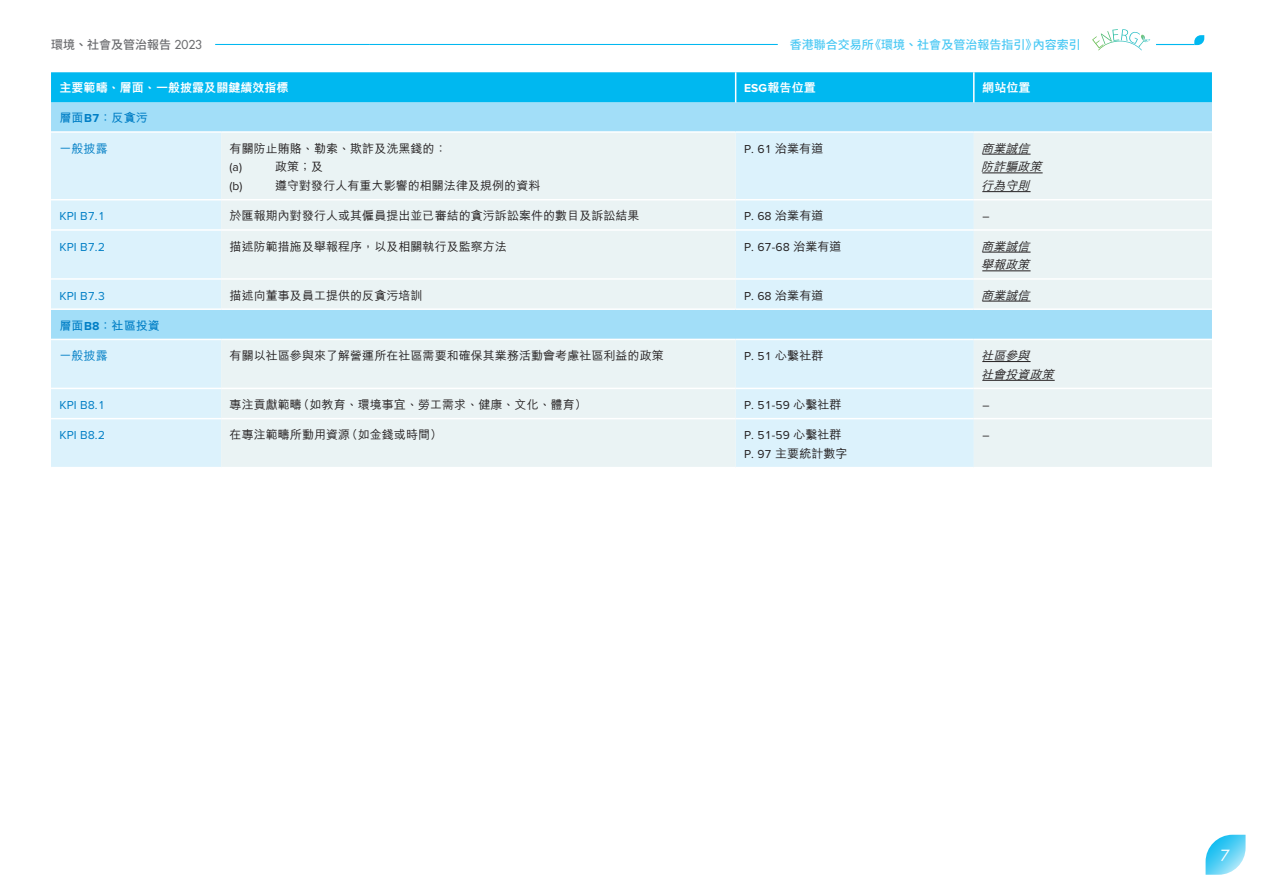
<style>
.page{position:relative;width:1263px;height:893px;background:#fff}
.page>*{position:absolute;margin:0;border:0;box-sizing:border-box;transform-origin:0 0}
.t1{font:15px "Futura Std";color:#fff}
.t2{font:500 12px "M Hei HK";letter-spacing:.005em;color:#231f20}
.t3{font:12px "Proxima Nova";letter-spacing:.005em;color:#231f20}
.t4{font:italic 500 12px/18.8px "M Hei HK";color:#231f20}
.t5{font:12px "Proxima Nova";letter-spacing:.005em;color:#007ec5}
.t6{font:800 12px "M Hei HK";letter-spacing:.005em;color:#fff}
.t7{font:500 12px "Noto Sans CJ Ktc";color:#4cc9f4}
.t8{font:700 12px "M Hei HK";letter-spacing:.005em;color:#007ec5}
.t9{font:500 12px "Noto Sans CJ Ktc";color:#6c6d70}
.t10{font:500 12px "M Hei HK";letter-spacing:.005em;color:#007ec5}
.s1{font-family:"Futura Std"}
.s2{font-family:"Proxima Nova";font-weight:700}
.s3{font-family:"Proxima Nova"}
.s4{font-family:"M Hei HK";font-weight:500}
.s5{font-family:"Proxima Nova";font-weight:400}
</style>
<div class="page">
<hr style="left:1156px;top:44px;width:38px;height:1px;background:#00b8f0">
<svg style="left:1194px;top:35px;width:10px;height:10px"></svg>
<svg style="left:1092px;top:29px;width:58px;height:21px"></svg>
<hr style="left:215px;top:44px;width:154px;height:1px;background:#00b8f0">
<hr style="left:369px;top:44px;width:409px;height:1px;background:#00b8f0">
<svg style="left:1205px;top:835px;width:40px;height:40px"></svg>
<div style="left:51px;top:72px;width:1161px;height:31px;background:#00b8f0"></div>
<div style="left:51px;top:103px;width:1161px;height:28px;background:#a2def8"></div>
<svg style="left:51px;top:133px;width:170px;height:334px;background:#d7f0fb"></svg>
<svg style="left:221px;top:133px;width:991px;height:334px;background:#e0f0f6"></svg>
<hr style="left:51px;top:199px;width:170px;height:1px;background:#fff">
<hr style="left:221px;top:199px;width:515px;height:1px;background:#fff">
<hr style="left:736px;top:199px;width:238px;height:1px;background:#fff">
<hr style="left:974px;top:199px;width:238px;height:1px;background:#fff">
<hr style="left:51px;top:229px;width:170px;height:2px;background:#fff">
<hr style="left:221px;top:229px;width:515px;height:2px;background:#fff">
<hr style="left:736px;top:229px;width:238px;height:2px;background:#fff">
<hr style="left:974px;top:229px;width:238px;height:2px;background:#fff">
<hr style="left:51px;top:278px;width:170px;height:2px;background:#fff">
<hr style="left:221px;top:278px;width:515px;height:2px;background:#fff">
<hr style="left:736px;top:278px;width:238px;height:2px;background:#fff">
<hr style="left:974px;top:278px;width:238px;height:2px;background:#fff">
<hr style="left:51px;top:308px;width:170px;height:2px;background:#fff">
<hr style="left:221px;top:308px;width:515px;height:2px;background:#fff">
<hr style="left:736px;top:308px;width:238px;height:2px;background:#fff">
<hr style="left:974px;top:308px;width:238px;height:2px;background:#fff">
<hr style="left:51px;top:339px;width:170px;height:1px;background:#fff">
<hr style="left:221px;top:339px;width:515px;height:1px;background:#fff">
<hr style="left:736px;top:339px;width:238px;height:1px;background:#fff">
<hr style="left:974px;top:339px;width:238px;height:1px;background:#fff">
<hr style="left:51px;top:388px;width:170px;height:1px;background:#fff">
<hr style="left:221px;top:388px;width:515px;height:1px;background:#fff">
<hr style="left:736px;top:388px;width:238px;height:1px;background:#fff">
<hr style="left:974px;top:388px;width:238px;height:1px;background:#fff">
<hr style="left:51px;top:418px;width:170px;height:1px;background:#fff">
<hr style="left:221px;top:418px;width:515px;height:1px;background:#fff">
<hr style="left:736px;top:418px;width:238px;height:1px;background:#fff">
<hr style="left:974px;top:418px;width:238px;height:1px;background:#fff">
<hr style="left:735px;top:72px;width:1px;height:31px;background:#fff">
<hr style="left:973px;top:72px;width:1px;height:31px;background:#fff">
<hr style="left:982px;top:154px;width:48px;height:1px;background:#231f20">
<hr style="left:982px;top:172px;width:61px;height:1px;background:#231f20">
<hr style="left:982px;top:191px;width:48px;height:1px;background:#231f20">
<hr style="left:982px;top:252px;width:48px;height:1px;background:#231f20">
<hr style="left:982px;top:270px;width:48px;height:1px;background:#231f20">
<hr style="left:982px;top:301px;width:48px;height:1px;background:#231f20">
<hr style="left:982px;top:361px;width:48px;height:1px;background:#231f20">
<hr style="left:982px;top:380px;width:73px;height:1px;background:#231f20">
<p class="t9" style="left:51px;top:38px;width:153px">環境、社會及管治報告 <span class="s1">2023</span></p>
<p class="t7" style="left:790px;top:38px;width:292px">香港聯合交易所《環境、社會及管治報告指引》內容索引</p>
<p class="t6" style="left:60px;top:81px;width:231px">主要範疇、層面、一般披露及關鍵績效指標</p>
<p class="t6" style="left:744px;top:81px;width:73px"><span class="s2">ESG</span>報告位置</p>
<p class="t6" style="left:982px;top:81px;width:50px">網站位置</p>
<p class="t8" style="left:60px;top:109px;width:90px">層面<span class="s3">B7</span>：反貪污</p>
<p class="t10" style="left:60px;top:139px;width:50px">一般披露</p>
<p class="t2" style="left:230px;top:139px;width:219px">有關防止賄賂、勒索、欺詐及洗黑錢的：</p>
<p class="t3" style="left:230px;top:160px;width:14px">(a)</p>
<p class="t2" style="left:275px;top:158px;width:50px">政策；及</p>
<p class="t3" style="left:230px;top:179px;width:14px">(b)</p>
<p class="t2" style="left:275px;top:177px;width:267px">遵守對發行人有重大影響的相關法律及規例的資料</p>
<p class="t3" style="left:744px;top:142px;width:81px">P. 61 <span class="s4">治業有道</span></p>
<p class="t4" style="left:981px;top:138px;width:66px">商業誠信防詐騙政策行為守則</p>
<p class="t5" style="left:60px;top:209px;width:47px">KPI B7.1</p>
<p class="t2" style="left:230px;top:207px;width:411px">於匯報期內對發行人或其僱員提出並已審結的貪污訴訟案件的數目及訴訟結果</p>
<p class="t3" style="left:744px;top:209px;width:81px">P. 68 <span class="s4">治業有道</span></p>
<p class="t3" style="left:982px;top:209px;width:9px">–</p>
<p class="t5" style="left:60px;top:240px;width:47px">KPI B7.2</p>
<p class="t2" style="left:230px;top:237px;width:279px">描述防範措施及舉報程序，以及相關執行及監察方法</p>
<p class="t3" style="left:744px;top:240px;width:99px">P. 67-68 <span class="s4">治業有道</span></p>
<p class="t4" style="left:981px;top:236px;width:54px">商業誠信舉報政策</p>
<p class="t5" style="left:60px;top:289px;width:47px">KPI B7.3</p>
<p class="t2" style="left:230px;top:286px;width:194px">描述向董事及員工提供的反貪污培訓</p>
<p class="t3" style="left:744px;top:289px;width:81px">P. 68 <span class="s4">治業有道</span></p>
<p class="t4" style="left:981px;top:285px;width:54px">商業誠信</p>
<p class="t8" style="left:60px;top:317px;width:102px">層面<span class="s3">B8</span>：社區投資</p>
<p class="t10" style="left:60px;top:347px;width:50px">一般披露</p>
<p class="t2" style="left:230px;top:347px;width:436px">有關以社區參與來了解營運所在社區需要和確保其業務活動會考慮社區利益的政策</p>
<p class="t3" style="left:744px;top:349px;width:81px">P. 51 <span class="s4">心繫社群</span></p>
<p class="t4" style="left:981px;top:345px;width:78px">社區參與<br>社會投資政策</p>
<p class="t5" style="left:60px;top:398px;width:47px">KPI B8.1</p>
<p class="t2" style="left:230px;top:396px;width:359px">專注貢獻範疇（如教育、環境事宜、勞工需求、健康、文化、體育）</p>
<p class="t3" style="left:744px;top:398px;width:99px">P. 51-59 <span class="s4">心繫社群</span></p>
<p class="t3" style="left:982px;top:398px;width:9px">–</p>
<p class="t5" style="left:60px;top:428px;width:47px">KPI B8.2</p>
<p class="t2" style="left:230px;top:426px;width:214px">在專注範疇所動用資源（如金錢或時間）</p>
<p class="t3" style="left:744px;top:428px;width:99px">P. 51-59 <span class="s4">心繫社群</span></p>
<p class="t2" style="left:744px;top:445px;width:105px"><span class="s5">P. 97</span> 主要統計數字</p>
<p class="t3" style="left:982px;top:428px;width:9px">–</p>
<p class="t1" style="left:1221px;top:845px;width:11px">7</p>
</div>
